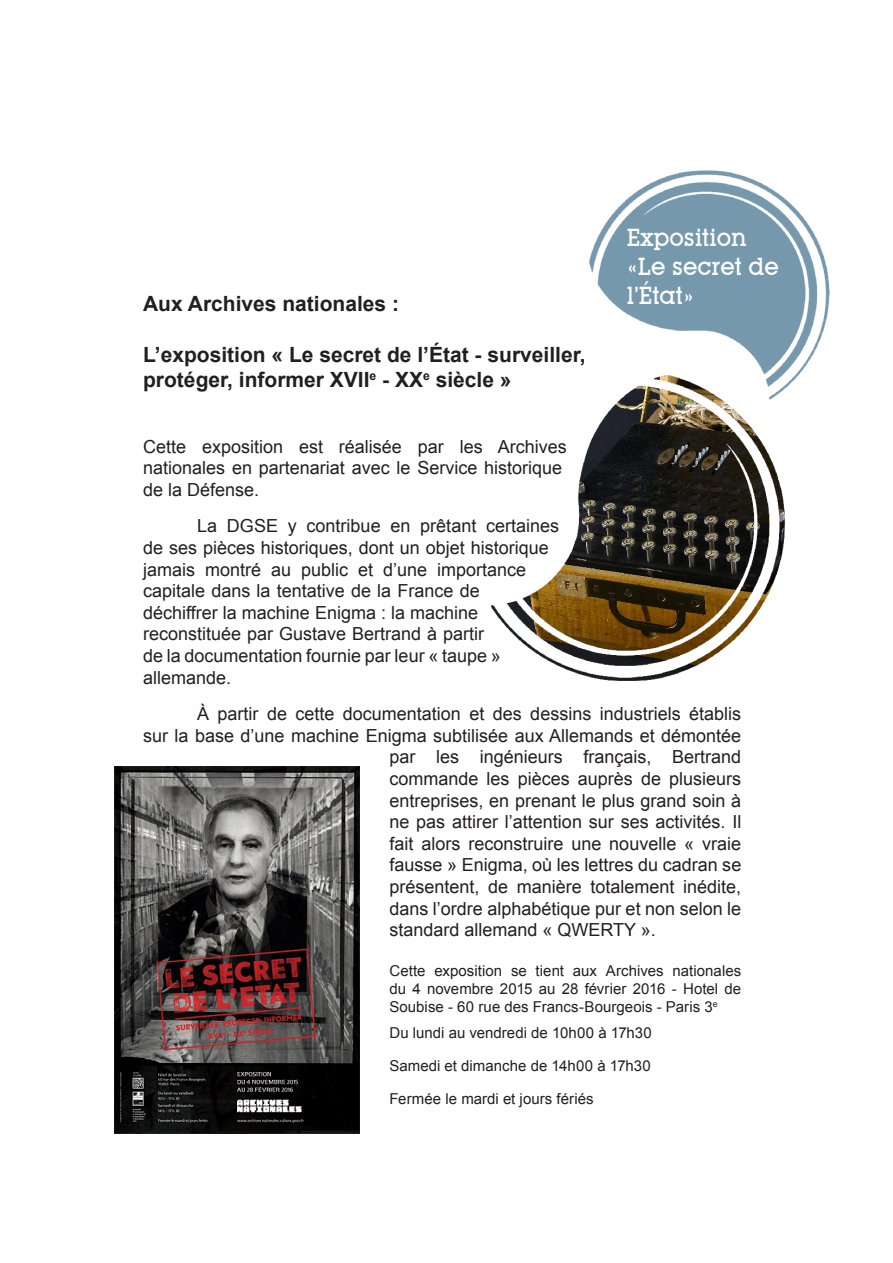
<style>
.page{position:relative;width:893px;height:1263px;background:#fff}
.page>*{position:absolute;margin:0;border:0;box-sizing:border-box;transform-origin:0 0}
.t1{font:500 24px/28.8px "Lubalin Graph IT Cby BT";color:#fff;scale:.95 1}
.t2{font:700 21px/25.2px "Arial";color:#231f20}
.t3{font:18px/21.6px "Arial";color:#231f20}
.t4{font:15px/18px "Arial";letter-spacing:.005em;color:#231f20;text-align:justify}
</style>
<div class="page">
<img style="left:589px;top:170px;width:240px;height:219px">
<img style="left:491px;top:374px;width:293px;height:306px">
<img style="left:114px;top:766px;width:245px;height:368px">
<p class="t2" style="left:143px;top:291px;width:257px">Aux Archives nationales :</p>
<p class="t2" style="left:143px;top:342px;width:444px">L’exposition « Le secret de l’État - surveiller, protéger, informer XVII<sup>e</sup> - XX<sup>e</sup> siècle »</p>
<h1 class="t1" style="left:627px;top:223px;width:162px">Exposition «Le secret de l’État»</h1>
<p class="t3" style="left:143px;top:435px;width:425px">Cette exposition est réalisée par les Archives nationales en partenariat avec le Service historique de la Défense.</p>
<p class="t3" style="left:143px;top:515px;width:417px;text-indent:54px">La DGSE y contribue en prêtant certaines de ses pièces historiques, dont un objet historique jamais montré au public et d’une importance capitale dans la tentative de la France de<br>déchiffrer la machine Enigma : la machine reconstituée par Gustave Bertrand à partir<br>de la documentation fournie par leur « taupe » allemande.</p>
<p class="t3" style="left:197px;top:703px;width:546px">À partir de cette documentation et des dessins industriels établis</p>
<p class="t3" style="left:143px;top:724px;width:600px">sur la base d’une machine Enigma subtilisée aux Allemands et démontée</p>
<p class="t3" style="left:389px;top:746px;width:353px">par les ingénieurs français, Bertrand</p>
<p class="t3" style="left:389px;top:768px;width:353px">commande les pièces auprès de plusieurs</p>
<p class="t3" style="left:389px;top:789px;width:353px">entreprises, en prenant le plus grand soin à</p>
<p class="t3" style="left:389px;top:811px;width:353px">ne pas attirer l’attention sur ses activités. Il</p>
<p class="t3" style="left:389px;top:832px;width:353px">fait alors reconstruire une nouvelle « vraie</p>
<p class="t3" style="left:389px;top:854px;width:353px">fausse » Enigma, où les lettres du cadran se</p>
<p class="t3" style="left:389px;top:876px;width:353px">présentent, de manière totalement inédite,</p>
<p class="t3" style="left:389px;top:897px;width:353px">dans l’ordre alphabétique pur et non selon le</p>
<p class="t3" style="left:389px;top:919px;width:268px">standard allemand « QWERTY ».</p>
<p class="t4" style="left:389px;top:962px;width:353px">Cette exposition se tient aux Archives nationales du 4 novembre 2015 au 28 février 2016 - Hotel de Soubise - 60 rue des Francs-Bourgeois - Paris 3<sup>e</sup></p>
<p class="t4" style="left:389px;top:1023px;width:264px">Du lundi au vendredi de 10h00 à 17h30</p>
<p class="t4" style="left:389px;top:1056px;width:263px">Samedi et dimanche de 14h00 à 17h30</p>
<p class="t4" style="left:389px;top:1089px;width:206px">Fermée le mardi et jours fériés</p>
</div>
